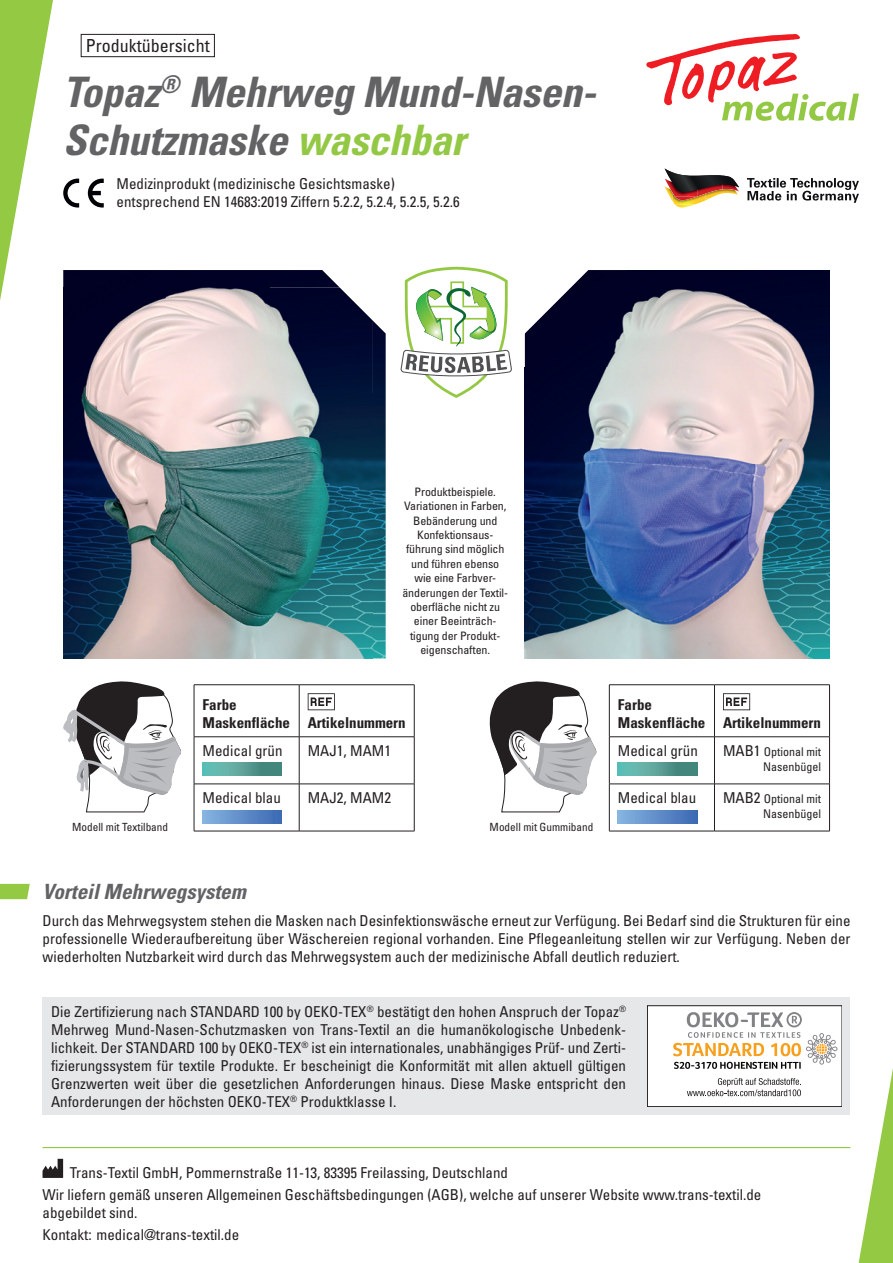
<style>
.page{position:relative;width:893px;height:1263px;background:#fff}
.page>*{position:absolute;margin:0;border:0;box-sizing:border-box;transform-origin:0 0}
.t1{font:italic 700 condensed 42px/48px "Univers LT Std";letter-spacing:-.005em;color:#636366}
.t2{font:italic 700 condensed 21px "Univers LT Std";color:#636366}
.t3{font:condensed 18px "Univers LT Std";color:#231f20}
.t4{font:condensed 15px/18px "Univers LT Std";color:#231f20}
.t5{font:700 condensed 15px/18px "Univers LT Std";color:#231f20}
.t6{font:condensed 12px/15px "Univers LT Std";color:#231f20;text-align:right}
.t7{font:condensed 11.7px/14.4px "Univers LT Std";letter-spacing:-.01em;color:#231f20;text-align:center}
.t8{font:condensed 11.25px "Univers LT Std";color:#231f20}
.s1{color:#93c844}
.s2{font-size:15px}
</style>
<div class="page">
<svg style="left:0;top:0;width:53px;height:300px"></svg>
<svg style="left:859px;top:1068px;width:34px;height:195px"></svg>
<svg style="left:646px;top:34px;width:213px;height:87px"></svg>
<svg style="left:63px;top:179px;width:16px;height:29px"></svg>
<svg style="left:88px;top:179px;width:16px;height:29px"></svg>
<svg style="left:401px;top:267px;width:111px;height:131px"></svg>
<img style="left:63px;top:270px;width:323px;height:388px">
<img style="left:63px;top:288px;width:310px;height:370px">
<img style="left:525px;top:270px;width:305px;height:388px">
<svg style="left:665px;top:168px;width:74px;height:40px"></svg>
<svg style="left:747px;top:178px;width:112px;height:25px"></svg>
<svg style="left:63px;top:681px;width:118px;height:131px"></svg>
<svg style="left:490px;top:681px;width:106px;height:131px"></svg>
<svg style="left:0;top:884px;width:30px;height:15px"></svg>
<div style="left:81px;top:34px;width:134px;height:23px;border:1px solid #231f20"></div>
<hr style="left:43px;top:1147px;width:807px;height:1px;background:#93c844">
<svg style="left:43px;top:1159px;width:20px;height:19px"></svg>
<div style="left:43px;top:997px;width:807px;height:118px;background:#e6e7e9"></div>
<div style="left:647px;top:1006px;width:195px;height:100px;background:#fff"></div>
<svg style="left:687px;top:1078px;width:114px;height:18px"></svg>
<svg style="left:673px;top:1012px;width:164px;height:57px"></svg>
<hr style="left:194px;top:684px;width:105px;height:1px;background:#231f20">
<hr style="left:194px;top:685px;width:1px;height:51px;background:#231f20">
<hr style="left:299px;top:684px;width:115px;height:1px;background:#231f20">
<hr style="left:299px;top:685px;width:1px;height:51px;background:#231f20">
<hr style="left:414px;top:685px;width:1px;height:51px;background:#231f20">
<hr style="left:194px;top:736px;width:105px;height:1px;background:#231f20">
<hr style="left:194px;top:737px;width:1px;height:47px;background:#231f20">
<hr style="left:299px;top:736px;width:115px;height:1px;background:#231f20">
<hr style="left:299px;top:737px;width:1px;height:47px;background:#231f20">
<hr style="left:414px;top:737px;width:1px;height:47px;background:#231f20">
<hr style="left:194px;top:784px;width:105px;height:1px;background:#231f20">
<hr style="left:194px;top:784px;width:1px;height:47px;background:#231f20">
<hr style="left:299px;top:784px;width:115px;height:1px;background:#231f20">
<hr style="left:299px;top:784px;width:1px;height:47px;background:#231f20">
<hr style="left:414px;top:784px;width:1px;height:47px;background:#231f20">
<hr style="left:194px;top:831px;width:105px;height:1px;background:#231f20">
<hr style="left:299px;top:831px;width:115px;height:1px;background:#231f20">
<svg style="left:308px;top:693px;width:27px;height:17px"></svg>
<svg style="left:203px;top:763px;width:79px;height:12px"></svg>
<svg style="left:203px;top:811px;width:79px;height:12px"></svg>
<hr style="left:609px;top:684px;width:105px;height:1px;background:#231f20">
<hr style="left:609px;top:685px;width:1px;height:51px;background:#231f20">
<hr style="left:714px;top:684px;width:116px;height:1px;background:#231f20">
<hr style="left:714px;top:685px;width:1px;height:51px;background:#231f20">
<hr style="left:829px;top:685px;width:1px;height:51px;background:#231f20">
<hr style="left:609px;top:736px;width:105px;height:1px;background:#231f20">
<hr style="left:609px;top:737px;width:1px;height:47px;background:#231f20">
<hr style="left:714px;top:736px;width:116px;height:1px;background:#231f20">
<hr style="left:714px;top:737px;width:1px;height:47px;background:#231f20">
<hr style="left:829px;top:737px;width:1px;height:47px;background:#231f20">
<hr style="left:609px;top:784px;width:105px;height:1px;background:#231f20">
<hr style="left:609px;top:784px;width:1px;height:47px;background:#231f20">
<hr style="left:714px;top:784px;width:116px;height:1px;background:#231f20">
<hr style="left:714px;top:784px;width:1px;height:47px;background:#231f20">
<hr style="left:829px;top:784px;width:1px;height:47px;background:#231f20">
<hr style="left:609px;top:831px;width:105px;height:1px;background:#231f20">
<hr style="left:714px;top:831px;width:116px;height:1px;background:#231f20">
<svg style="left:723px;top:693px;width:27px;height:17px"></svg>
<svg style="left:618px;top:763px;width:79px;height:12px"></svg>
<svg style="left:618px;top:811px;width:79px;height:12px"></svg>
<p class="t3" style="left:86px;top:34px;width:125px">Produktübersicht</p>
<h1 class="t1" style="left:63px;top:68px;width:535px">Topaz<sup>®</sup> Mehrweg Mund-Nasen-<br>Schutzmaske <span class="s1">waschbar</span></h1>
<p class="t4" style="left:117px;top:175px;width:345px">Medizinprodukt (medizinische Gesichtsmaske) entsprechend EN 14683:2019 Ziffern 5.2.2, 5.2.4, 5.2.5, 5.2.6</p>
<p class="t8" style="left:72px;top:820px;width:97px">Modell mit Textilband</p>
<p class="t7" style="left:402px;top:484px;width:107px">Produktbeispiele.<br>Variationen in Farben,<br>Bebänderung und<br>Konfektionsaus&shy;führung sind möglich und führen ebenso wie eine Farbver&shy;änderungen der Textil&shy;oberfläche nicht zu einer Beeinträch&shy;tigung der Produkt&shy;eigenschaften.</p>
<p class="t5" style="left:203px;top:696px;width:205px">Farbe<br>Maskenfläche Artikelnummern</p>
<p class="t4" style="left:203px;top:742px;width:81px">Medical grün</p>
<p class="t4" style="left:308px;top:742px;width:85px">MAJ1, MAM1</p>
<p class="t4" style="left:203px;top:789px;width:80px">Medical blau</p>
<p class="t4" style="left:308px;top:789px;width:85px">MAJ2, MAM2</p>
<p class="t8" style="left:490px;top:820px;width:105px">Modell mit Gummiband</p>
<p class="t5" style="left:618px;top:696px;width:205px">Farbe<br>Maskenfläche Artikelnummern</p>
<p class="t4" style="left:618px;top:742px;width:81px">Medical grün</p>
<p class="t6" style="left:723px;top:744px;width:100px"><span class="s2">MAB1</span> Optional mit<br>Nasenbügel</p>
<p class="t4" style="left:618px;top:789px;width:80px">Medical blau</p>
<p class="t6" style="left:723px;top:791px;width:100px"><span class="s2">MAB2</span> Optional mit<br>Nasenbügel</p>
<h2 class="t2" style="left:43px;top:879px;width:205px">Vorteil Mehrwegsystem</h2>
<p class="t4" style="left:43px;top:911px;width:809px;text-align:justify">Durch das Mehrwegsystem stehen die Masken nach Desinfektionswäsche erneut zur Verfügung. Bei Bedarf sind die Strukturen für eine professionelle Wiederaufbereitung über Wäschereien regional vorhanden. Eine Pflegeanleitung stellen wir zur Verfügung. Neben der wiederholten Nutzbarkeit wird durch das Mehrwegsystem auch der medizinische Abfall deutlich reduziert.</p>
<p class="t4" style="left:51px;top:1002px;width:577px;text-align:justify">Die Zertifizierung nach STANDARD 100 by OEKO-TEX<sup>®</sup> bestätigt den hohen Anspruch der Topaz<sup>® </sup>Mehrweg Mund-Nasen-Schutzmasken von Trans-Textil an die humanökologische Unbedenk&shy;lichkeit. Der STANDARD 100 by OEKO-TEX<sup>®</sup> ist ein internationales, unabhängiges Prüf- und Zerti&shy;fizierungssystem für textile Produkte. Er bescheinigt die Konformität mit allen aktuell gültigen Grenzwerten weit über die gesetzlichen Anforderungen hinaus. Diese Maske entspricht den Anforderungen der höchsten OEKO-TEX<sup>®</sup> Produktklasse I.</p>
<p class="t4" style="left:43px;top:1161px;width:720px;line-height:22.2px;text-indent:27px">Trans-Textil GmbH, Pommernstraße 11-13, 83395 Freilassing, Deutschland<br>Wir liefern gemäß unseren Allgemeinen Geschäftsbedingungen (AGB), welche auf unserer Website www.trans-textil.de</p>
<p class="t4" style="left:43px;top:1201px;width:198px;line-height:22.2px">abgebildet sind.<br>Kontakt: medical@trans-textil.de</p>
</div>
